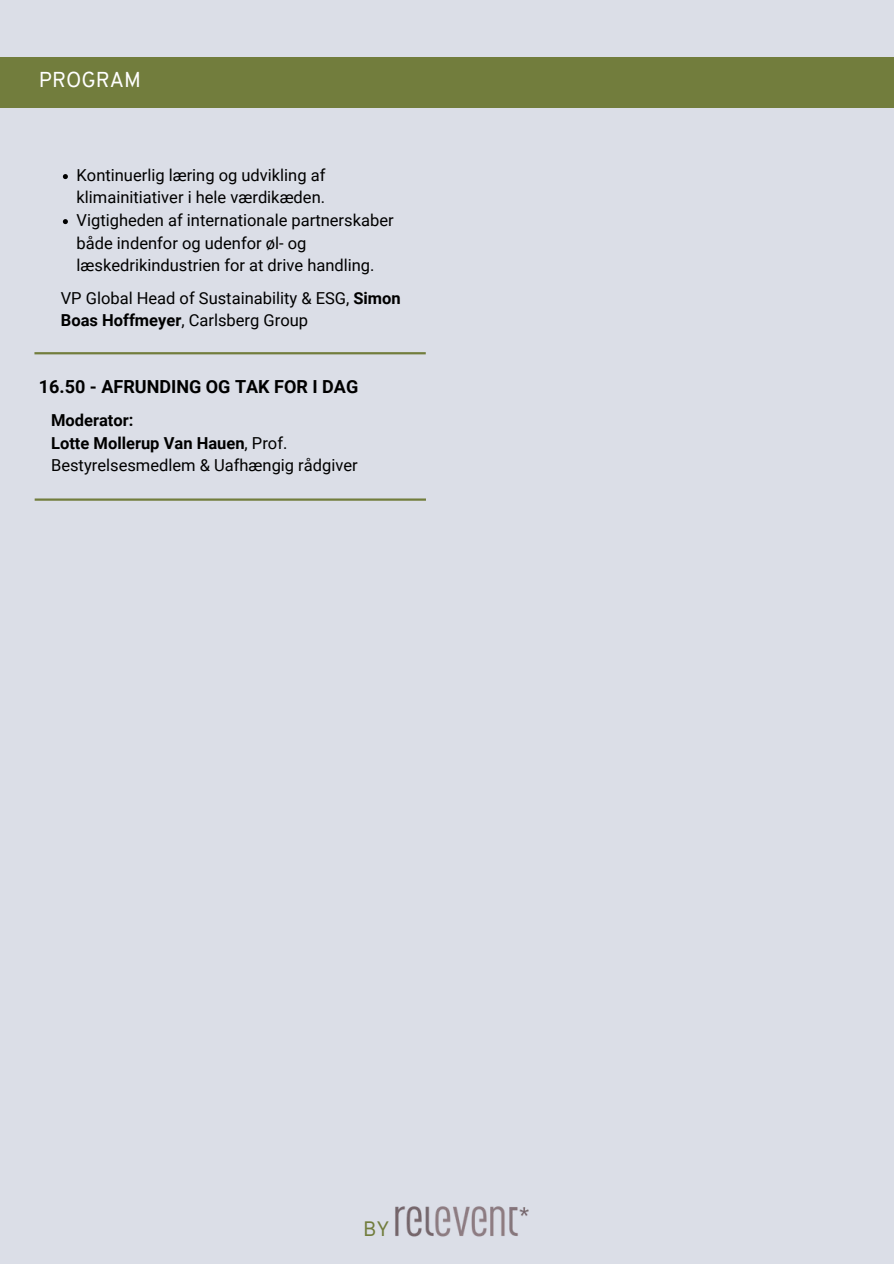
<style>
.page{position:relative;width:894px;height:1264px;background:#fff}
.page>*{position:absolute;margin:0;border:0;box-sizing:border-box;transform-origin:0 0}
.t1{font:21px "Overpass";color:#fff}
.t2{font:20.4px "Overpass";color:#727d3d}
.t3{font:700 18px "Roboto";color:#000}
.t4{font:16.5px/22.5px "Roboto";color:#000}
.s1{font-weight:700}
</style>
<div class="page">
<div style="left:0;top:0;width:893px;height:1263px;background:#dbdee7"></div>
<img style="left:395px;top:1206px;width:134px;height:31px">
<svg style="left:63px;top:174px;width:5px;height:5px"></svg>
<svg style="left:63px;top:219px;width:5px;height:5px"></svg>
<div style="left:0;top:57px;width:893px;height:50px;background:#727d3d"></div>
<hr style="left:34px;top:352px;width:391px;height:2px;background:#727d3d">
<hr style="left:35px;top:498px;width:391px;height:2px;background:#727d3d">
<p class="t1" style="left:39px;top:52px;width:104px">PROGRAM</p>
<p class="t1" style="left:39px;top:64px;width:104px">PROGRAM</p>
<p class="t4" style="left:77px;top:163px;width:318px">Kontinuerlig læring og udvikling af klimainitiativer i hele værdikæden.<br>Vigtigheden af internationale partnerskaber både indenfor og udenfor øl- og læskedrikindustrien for at drive handling.</p>
<p class="t4" style="left:61px;top:286px;width:341px">VP Global Head of Sustainability &amp; ESG, <span class="s1">Simon<br>Boas Hoffmeyer</span>, Carlsberg Group</p>
<p class="t3" style="left:39px;top:374px;width:321px">16.50 - AFRUNDING OG TAK FOR I DAG</p>
<p class="t4" style="left:51px;top:408px;width:308px"><span class="s1">Moderator:<br>Lotte Mollerup Van Hauen</span>, Prof.<br>Bestyrelsesmedlem &amp; Uafhængig rådgiver</p>
<p class="t2" style="left:363px;top:1213px;width:28px">BY</p>
</div>
